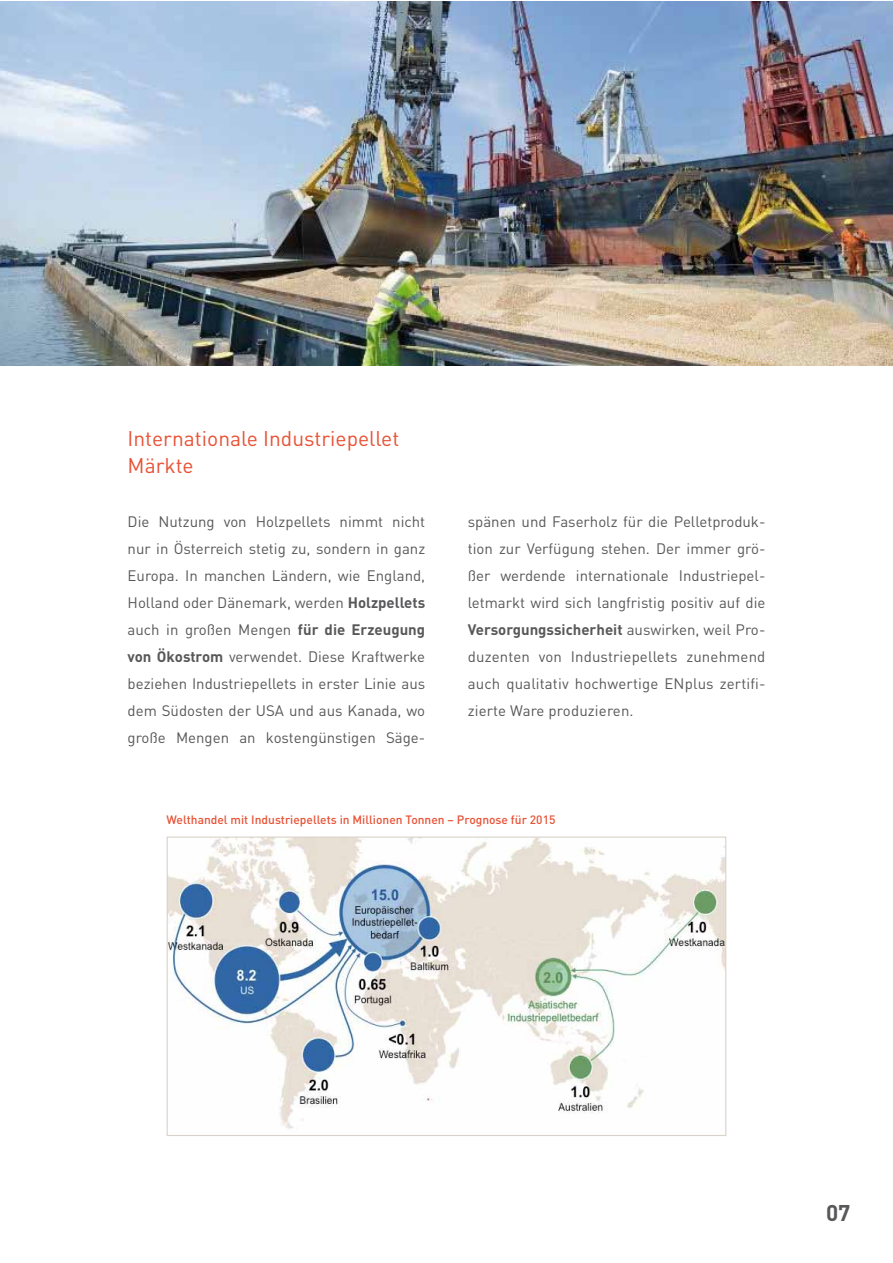
<style>
.page{position:relative;width:893px;height:1263px;background:#fff}
.page>*{position:absolute;margin:0;border:0;box-sizing:border-box;transform-origin:0 0}
.t1{font:700 22.5px "DIN";color:#58585a}
.t2{font:21px/27px "DIN";color:#e85236}
.t3{font:15px/27px "DIN";color:#58585a;text-align:justify}
.t4{font:500 12px "DIN";color:#e85236}
.s1{font-weight:700}
</style>
<div class="page">
<img style="left:0;top:1px;width:892px;height:365px">
<img style="left:169px;top:838px;width:555px;height:291px">
<div style="left:167px;top:836px;width:559px;height:300px;border:1px solid #dad2c9"></div>
<h2 class="t2" style="left:128px;top:424px;width:273px">Internationale Industriepellet<br>Märkte</h2>
<p class="t3" style="left:128px;top:507px;width:299px">Die Nutzung von Holzpellets nimmt nicht nur in Österreich stetig zu, sondern in ganz Europa. In manchen Ländern, wie England, Holland oder Dänemark, werden <span class="s1">Holzpellets </span>auch in großen Mengen <span class="s1">für die Erzeugung von Ökostrom</span> verwendet. Diese Kraftwerke beziehen Industriepellets in erster Linie aus dem Südosten der USA und aus Kanada, wo große Mengen an kostengünstigen Säge-</p>
<p class="t3" style="left:468px;top:507px;width:299px">spänen und Faserholz für die Pelletproduk&shy;tion zur Verfügung stehen. Der immer grö&shy;ßer werdende internationale Industriepel&shy;letmarkt wird sich langfristig positiv auf die <span class="s1">Versorgungssicherheit</span> auswirken, weil Pro&shy;duzenten von Industriepellets zunehmend auch qualitativ hochwertige ENplus zertifi&shy;zierte Ware produzieren.</p>
<p class="t4" style="left:167px;top:812px;width:390px">Welthandel mit Industriepellets in Millionen Tonnen – Prognose für 2015</p>
<h1 class="t1" style="left:826px;top:1198px;width:26px">07</h1>
</div>
